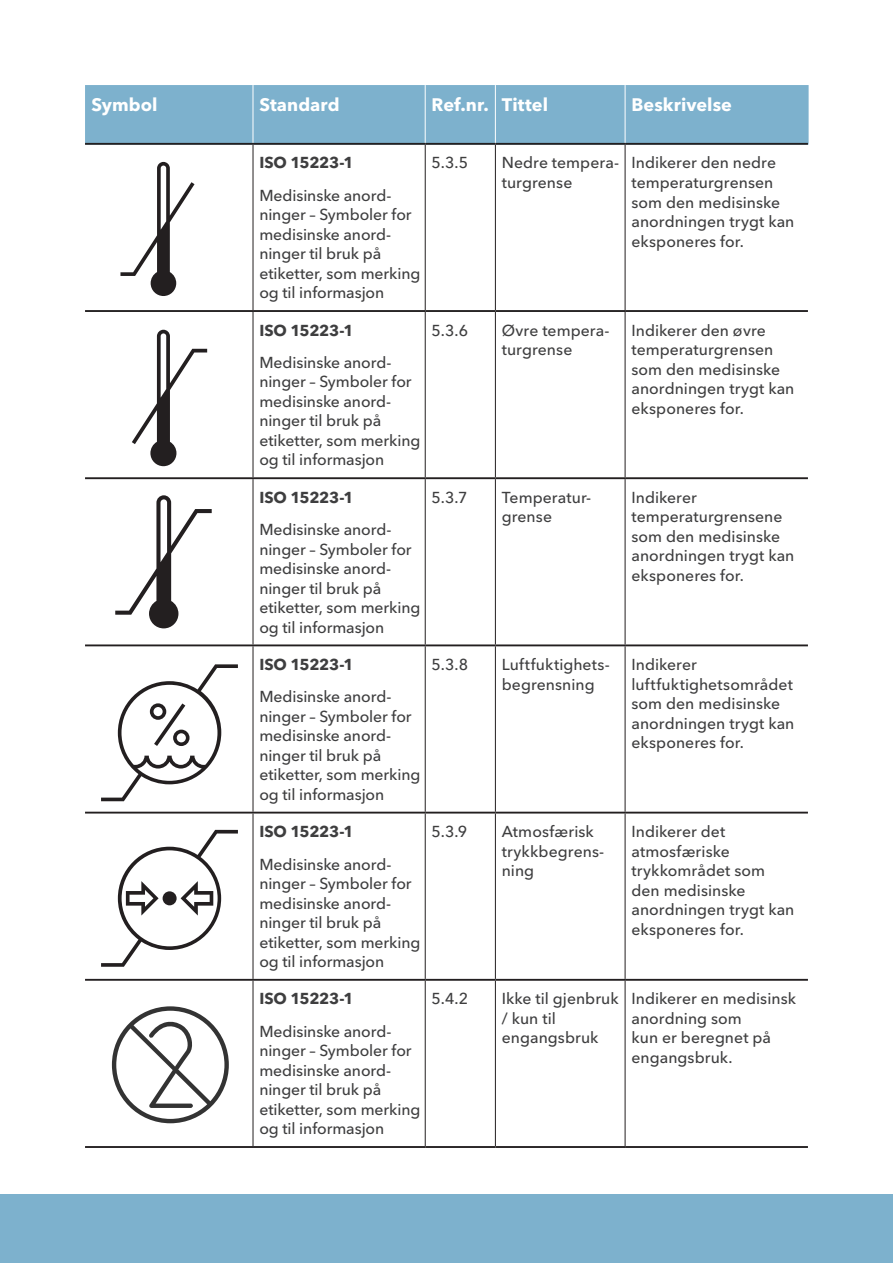
<style>
.page{position:relative;width:893px;height:1263px;background:#fff}
.page>*{position:absolute;margin:0;border:0;box-sizing:border-box;transform-origin:0 0}
.t1{font:700 18px "Avenir Next LT Pro";letter-spacing:.005em;color:#fff}
.Table_copy{font:500 15.75px/19.5px "Avenir Next LT Pro";color:#3e3e3f}
.Table_copy-2{font:700 15.75px "Avenir Next LT Pro";letter-spacing:-.015em;color:#3e3e3f}
</style>
<div class="page">
<div style="left:85px;top:85px;width:724px;height:60px;background:#7db1cd"></div>
<hr style="left:253px;top:85px;width:1px;height:60px;background:#fff">
<hr style="left:425px;top:85px;width:1px;height:60px;background:#fff">
<hr style="left:495px;top:85px;width:1px;height:60px;background:#fff">
<hr style="left:625px;top:85px;width:1px;height:60px;background:#fff">
<div style="left:0;top:1194px;width:893px;height:69px;background:#7db1cd"></div>
<svg style="left:132px;top:330px;width:75px;height:136px"></svg>
<svg style="left:115px;top:495px;width:97px;height:133px"></svg>
<svg style="left:101px;top:664px;width:137px;height:137px"></svg>
<svg style="left:101px;top:830px;width:137px;height:137px"></svg>
<svg style="left:112px;top:1006px;width:117px;height:117px"></svg>
<svg style="left:120px;top:162px;width:75px;height:134px"></svg>
<hr style="left:253px;top:145px;width:1px;height:165px;background:#231f20">
<hr style="left:425px;top:145px;width:1px;height:165px;background:#231f20">
<hr style="left:495px;top:145px;width:1px;height:165px;background:#231f20">
<hr style="left:625px;top:145px;width:1px;height:165px;background:#231f20">
<hr style="left:253px;top:312px;width:1px;height:165px;background:#231f20">
<hr style="left:425px;top:312px;width:1px;height:165px;background:#231f20">
<hr style="left:495px;top:312px;width:1px;height:165px;background:#231f20">
<hr style="left:625px;top:312px;width:1px;height:165px;background:#231f20">
<hr style="left:253px;top:479px;width:1px;height:165px;background:#231f20">
<hr style="left:425px;top:479px;width:1px;height:165px;background:#231f20">
<hr style="left:495px;top:479px;width:1px;height:165px;background:#231f20">
<hr style="left:625px;top:479px;width:1px;height:165px;background:#231f20">
<hr style="left:253px;top:646px;width:1px;height:166px;background:#231f20">
<hr style="left:425px;top:646px;width:1px;height:166px;background:#231f20">
<hr style="left:495px;top:646px;width:1px;height:166px;background:#231f20">
<hr style="left:625px;top:646px;width:1px;height:166px;background:#231f20">
<hr style="left:253px;top:813px;width:1px;height:166px;background:#231f20">
<hr style="left:425px;top:813px;width:1px;height:166px;background:#231f20">
<hr style="left:495px;top:813px;width:1px;height:166px;background:#231f20">
<hr style="left:625px;top:813px;width:1px;height:166px;background:#231f20">
<hr style="left:253px;top:981px;width:1px;height:165px;background:#231f20">
<hr style="left:425px;top:981px;width:1px;height:165px;background:#231f20">
<hr style="left:495px;top:981px;width:1px;height:165px;background:#231f20">
<hr style="left:625px;top:981px;width:1px;height:165px;background:#231f20">
<hr style="left:85px;top:143px;width:168px;height:2px;background:#231f20">
<hr style="left:253px;top:143px;width:172px;height:2px;background:#231f20">
<hr style="left:425px;top:143px;width:70px;height:2px;background:#231f20">
<hr style="left:495px;top:143px;width:130px;height:2px;background:#231f20">
<hr style="left:625px;top:143px;width:183px;height:2px;background:#231f20">
<hr style="left:85px;top:310px;width:168px;height:2px;background:#231f20">
<hr style="left:253px;top:310px;width:172px;height:2px;background:#231f20">
<hr style="left:425px;top:310px;width:70px;height:2px;background:#231f20">
<hr style="left:495px;top:310px;width:130px;height:2px;background:#231f20">
<hr style="left:625px;top:310px;width:183px;height:2px;background:#231f20">
<hr style="left:85px;top:477px;width:168px;height:2px;background:#231f20">
<hr style="left:253px;top:477px;width:172px;height:2px;background:#231f20">
<hr style="left:425px;top:477px;width:70px;height:2px;background:#231f20">
<hr style="left:495px;top:477px;width:130px;height:2px;background:#231f20">
<hr style="left:625px;top:477px;width:183px;height:2px;background:#231f20">
<hr style="left:85px;top:644px;width:168px;height:2px;background:#231f20">
<hr style="left:253px;top:644px;width:172px;height:2px;background:#231f20">
<hr style="left:425px;top:644px;width:70px;height:2px;background:#231f20">
<hr style="left:495px;top:644px;width:130px;height:2px;background:#231f20">
<hr style="left:625px;top:644px;width:183px;height:2px;background:#231f20">
<hr style="left:85px;top:812px;width:168px;height:1px;background:#231f20">
<hr style="left:253px;top:812px;width:172px;height:1px;background:#231f20">
<hr style="left:425px;top:812px;width:70px;height:1px;background:#231f20">
<hr style="left:495px;top:812px;width:130px;height:1px;background:#231f20">
<hr style="left:625px;top:812px;width:183px;height:1px;background:#231f20">
<hr style="left:85px;top:979px;width:168px;height:2px;background:#231f20">
<hr style="left:253px;top:979px;width:172px;height:2px;background:#231f20">
<hr style="left:425px;top:979px;width:70px;height:2px;background:#231f20">
<hr style="left:495px;top:979px;width:130px;height:2px;background:#231f20">
<hr style="left:625px;top:979px;width:183px;height:2px;background:#231f20">
<hr style="left:85px;top:1146px;width:168px;height:2px;background:#231f20">
<hr style="left:253px;top:1146px;width:172px;height:2px;background:#231f20">
<hr style="left:425px;top:1146px;width:70px;height:2px;background:#231f20">
<hr style="left:495px;top:1146px;width:130px;height:2px;background:#231f20">
<hr style="left:625px;top:1146px;width:183px;height:2px;background:#231f20">
<p class="t1" style="left:91px;top:94px;width:68px">Symbol</p>
<p class="t1" style="left:259px;top:94px;width:82px">Standard</p>
<p class="t1" style="left:432px;top:94px;width:118px">Ref.nr. Tittel</p>
<p class="t1" style="left:631px;top:94px;width:102px">Beskrivelse</p>
<p class="Table_copy-2" style="left:259px;top:153px;width:96px">ISO 15223-1</p>
<p class="Table_copy" style="left:259px;top:185px;width:163px">Medisinske anord&shy;ninger – Symboler for medisinske anord&shy;ninger til bruk på etiketter, som merking og til informasjon</p>
<p class="Table_copy-2" style="left:259px;top:320px;width:96px">ISO 15223-1</p>
<p class="Table_copy" style="left:259px;top:353px;width:163px">Medisinske anord&shy;ninger – Symboler for medisinske anord&shy;ninger til bruk på etiketter, som merking og til informasjon</p>
<p class="Table_copy-2" style="left:259px;top:488px;width:96px">ISO 15223-1</p>
<p class="Table_copy" style="left:259px;top:520px;width:163px">Medisinske anord&shy;ninger – Symboler for medisinske anord&shy;ninger til bruk på etiketter, som merking og til informasjon</p>
<p class="Table_copy-2" style="left:259px;top:655px;width:96px">ISO 15223-1</p>
<p class="Table_copy" style="left:259px;top:687px;width:163px">Medisinske anord&shy;ninger – Symboler for medisinske anord&shy;ninger til bruk på etiketter, som merking og til informasjon</p>
<p class="Table_copy-2" style="left:259px;top:822px;width:96px">ISO 15223-1</p>
<p class="Table_copy" style="left:259px;top:854px;width:163px">Medisinske anord&shy;ninger – Symboler for medisinske anord&shy;ninger til bruk på etiketter, som merking og til informasjon</p>
<p class="Table_copy-2" style="left:259px;top:989px;width:96px">ISO 15223-1</p>
<p class="Table_copy" style="left:259px;top:1021px;width:163px">Medisinske anord&shy;ninger – Symboler for medisinske anord&shy;ninger til bruk på etiketter, som merking og til informasjon</p>
<p class="Table_copy" style="left:432px;top:153px;width:38px">5.3.5</p>
<p class="Table_copy" style="left:502px;top:153px;width:119px">Nedre tempera&shy;turgrense</p>
<p class="Table_copy" style="left:631px;top:153px;width:164px">Indikerer den nedre temperaturgrensen som den medisinske anordningen trygt kan eksponeres for.</p>
<p class="Table_copy" style="left:432px;top:320px;width:38px">5.3.6</p>
<p class="Table_copy" style="left:502px;top:320px;width:109px">Øvre tempera&shy;turgrense</p>
<p class="Table_copy" style="left:631px;top:320px;width:164px">Indikerer den øvre temperaturgrensen som den medisinske anordningen trygt kan eksponeres for.</p>
<p class="Table_copy" style="left:432px;top:488px;width:38px">5.3.7</p>
<p class="Table_copy" style="left:502px;top:488px;width:91px">Temperatur&shy;grense</p>
<p class="Table_copy" style="left:631px;top:488px;width:164px">Indikerer temperaturgrensene som den medisinske anordningen trygt kan eksponeres for.</p>
<p class="Table_copy" style="left:432px;top:655px;width:38px">5.3.8</p>
<p class="Table_copy" style="left:502px;top:655px;width:110px">Luftfuktighets&shy;begrensning</p>
<p class="Table_copy" style="left:631px;top:655px;width:164px">Indikerer luftfuktighetsområdet som den medisinske anordningen trygt kan eksponeres for.</p>
<p class="Table_copy" style="left:432px;top:822px;width:37px">5.3.9</p>
<p class="Table_copy" style="left:502px;top:822px;width:104px">Atmosfærisk trykkbegrens&shy;ning</p>
<p class="Table_copy" style="left:631px;top:822px;width:164px">Indikerer det atmosfæriske trykkområdet som den medisinske anordningen trygt kan eksponeres for.</p>
<p class="Table_copy" style="left:432px;top:989px;width:38px">5.4.2</p>
<p class="Table_copy" style="left:502px;top:989px;width:118px">Ikke til gjenbruk / kun til engangsbruk</p>
<p class="Table_copy" style="left:631px;top:989px;width:166px">Indikerer en medisinsk anordning som<br>kun er beregnet på engangsbruk.</p>
</div>
